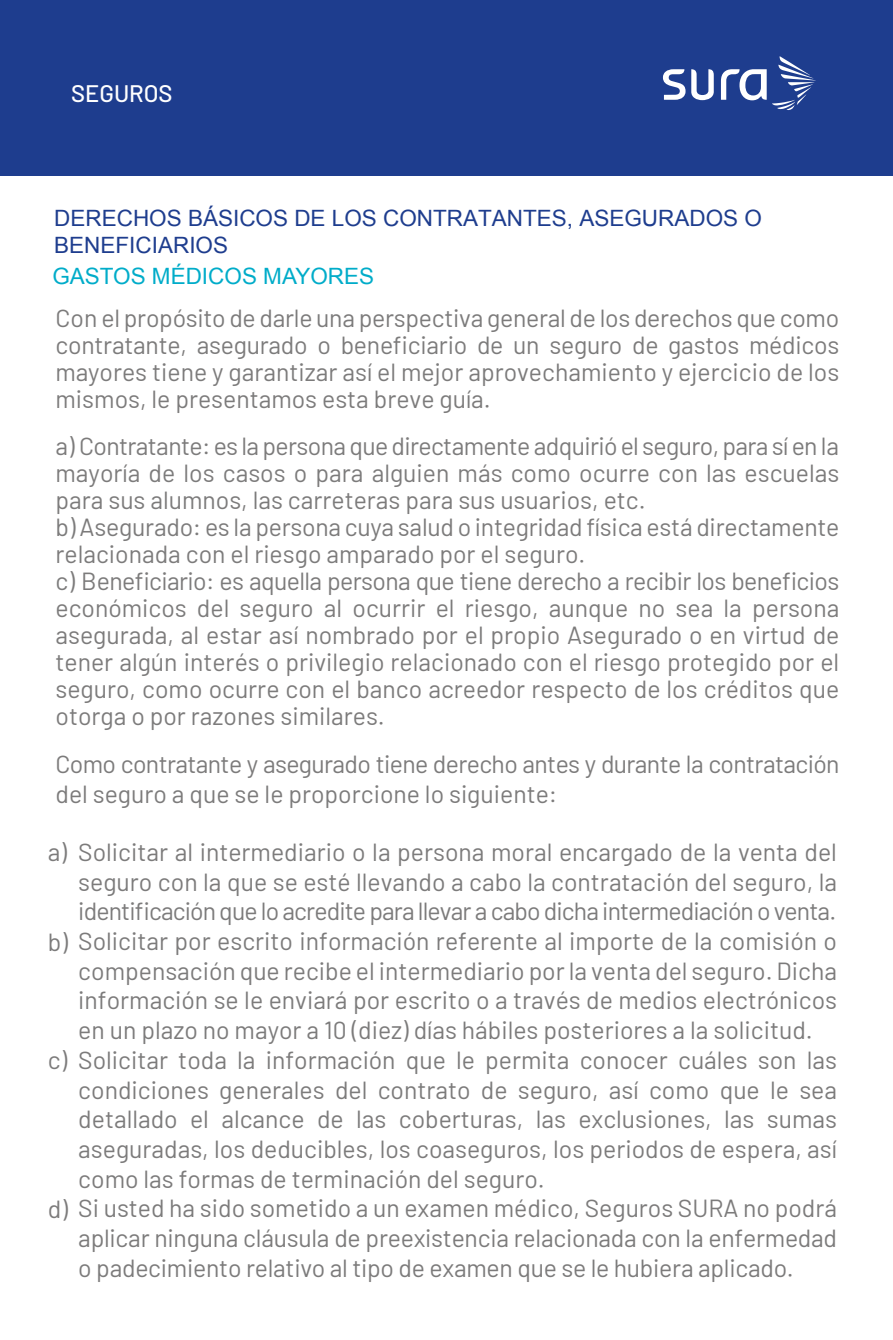
<style>
.page{position:relative;width:893px;height:1340px;background:#fff}
.page>*{position:absolute;margin:0;border:0;box-sizing:border-box;transform-origin:0 0}
.t1{font:24.75px/27px "Barlow";color:#7c7b7b;text-align:justify}
.t2{font:24.75px/29.7px "Barlow";letter-spacing:-.025em;color:#7c7b7b}
.t3{font:24.75px "Barlow";letter-spacing:-.035em;color:#7c7b7b}
.t4{font:500 23.85px "Barlow";color:#fff}
.t5{font:22.5px/27px "Arial";color:#1e3d8e}
.t6{font:22.5px "Arial";color:#00acc9}
</style>
<div class="page">
<div style="left:0;top:0;width:893px;height:176px;background:#1e3d8e"></div>
<svg style="left:663px;top:56px;width:153px;height:54px"></svg>
<p class="t4" style="left:71px;top:76px;width:103px">SEGUROS</p>
<p class="t5" style="left:54px;top:205px;width:709px">DERECHOS BÁSICOS DE LOS CONTRATANTES, ASEGURADOS O<br>BENEFICIARIOS</p>
<p class="t6" style="left:52px;top:261px;width:323px">GASTOS MÉDICOS MAYORES</p>
<p class="t1" style="left:56px;top:302px;width:785px">Con el propósito de darle una perspectiva general de los derechos que como contratante, asegurado o beneficiario de un seguro de gastos médicos mayores tiene y garantizar así el mejor aprovechamiento y ejercicio de los mismos, le presentamos esta breve guía.</p>
<p class="t1" style="left:56px;top:431px;width:785px;text-align:left">a) Contratante: es la persona que directamente adquirió el seguro, para sí en la mayoría de los casos o para alguien más como ocurre con las escuelas para sus alumnos, las carreteras para sus usuarios, etc.<br>b) Asegurado: es la persona cuya salud o integridad física está directamente relacionada con el riesgo amparado por el seguro.<br>c) Beneficiario: es aquella persona que tiene derecho a recibir los beneficios económicos del seguro al ocurrir el riesgo, aunque no sea la persona asegurada, al estar así nombrado por el propio Asegurado o en virtud de tener algún interés o privilegio relacionado con el riesgo protegido por el seguro, como ocurre con el banco acreedor respecto de los créditos que otorga o por razones similares.</p>
<p class="t2" style="left:56px;top:747px;width:785px">Como contratante y asegurado tiene derecho antes y durante la contratación del seguro a que se le proporcione lo siguiente:</p>
<p class="t1" style="left:78px;top:836px;width:760px">Solicitar al intermediario o la persona moral encargado de la venta del</p>
<p class="t1" style="left:78px;top:866px;width:760px">seguro con la que se esté llevando a cabo la contratación del seguro, la</p>
<p class="t3" style="left:78px;top:893px;width:759px">identificación que lo acredite para llevar a cabo dicha intermediación o venta.</p>
<p class="t1" style="left:48px;top:925px;width:791px">b) Solicitar por escrito información referente al importe de la comisión o</p>
<p class="t1" style="left:78px;top:955px;width:760px">compensación que recibe el intermediario por la venta del seguro. Dicha</p>
<p class="t1" style="left:78px;top:985px;width:760px">información se le enviará por escrito o a través de medios electrónicos</p>
<p class="t1" style="left:78px;top:1014px;width:736px">en un plazo no mayor a 10 (diez) días hábiles posteriores a la solicitud.</p>
<p class="t1" style="left:78px;top:1044px;width:760px">Solicitar toda la información que le permita conocer cuáles son las</p>
<p class="t1" style="left:78px;top:1074px;width:760px">condiciones generales del contrato de seguro, así como que le sea</p>
<p class="t1" style="left:78px;top:1103px;width:760px">detallado el alcance de las coberturas, las exclusiones, las sumas</p>
<p class="t1" style="left:78px;top:1133px;width:760px">aseguradas, los deducibles, los coaseguros, los periodos de espera, así</p>
<p class="t1" style="left:78px;top:1163px;width:468px">como las formas de terminación del seguro.</p>
<p class="t1" style="left:48px;top:1193px;width:791px">d) Si usted ha sido sometido a un examen médico, Seguros SURA no podrá</p>
<p class="t1" style="left:78px;top:1222px;width:760px">aplicar ninguna cláusula de preexistencia relacionada con la enfermedad</p>
<p class="t1" style="left:78px;top:1252px;width:717px">o padecimiento relativo al tipo de examen que se le hubiera aplicado.</p>
<p class="t1" style="left:48px;top:837px;width:21px">a)</p>
<p class="t1" style="left:48px;top:1045px;width:21px">c)</p>
</div>
